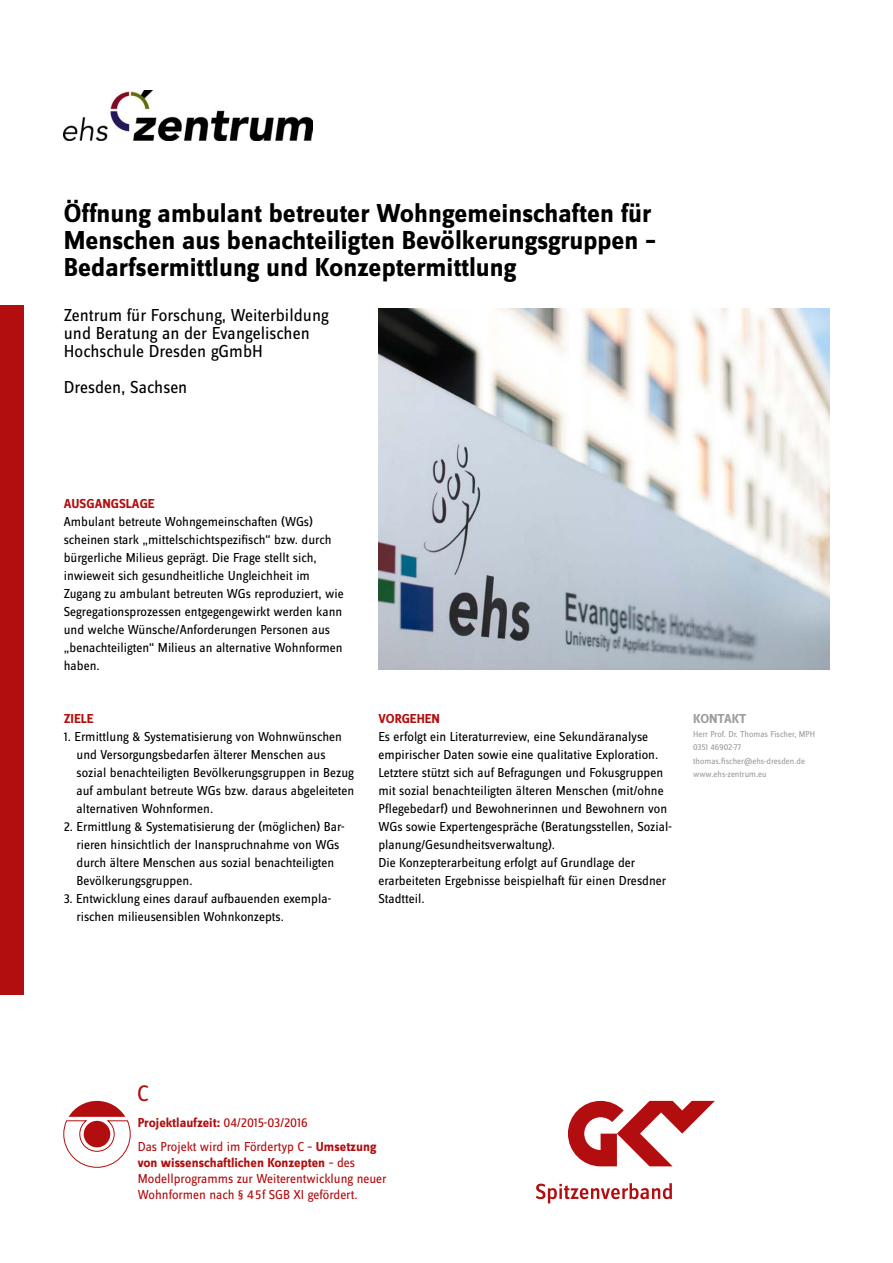
<style>
.page{position:relative;width:893px;height:1263px;background:#fff}
.page>*{position:absolute;margin:0;border:0;box-sizing:border-box;transform-origin:0 0}
.t1{font:700 27px/27px "Zine Sans Dis";color:#000}
.t2{font:23.25px "Zine Sans Dis Regular Roman Tf";color:#b20e10}
.t3{font:18px/18px "Zine Sans Dis";color:#000}
.t4{font:13.5px/18px "Zine Sans Dis";color:#000}
.t5{font:13.5px/16.2px "Zine Sans Dis Regular Roman Tf";color:#b20e10}
.t6{font:700 13.5px "Zine Sans Dis";color:#b20e10}
.t7{font:700 13.5px "Zine Sans Dis";letter-spacing:-.005em;color:#9d9d9c}
.t8{font:9px/13.5px "Zine Sans Dis";color:#9d9d9c}
.s1{font-weight:400}
.s2{font-family:"Zine Sans Dis";font-weight:700}
.s3{font-family:"Zine Sans Dis Regular Roman Tf";font-weight:400}
</style>
<div class="page">
<div style="left:0;top:306px;width:23px;height:689px;background:#b20e10"></div>
<svg style="left:568px;top:1101px;width:147px;height:65px"></svg>
<svg style="left:536px;top:1183px;width:136px;height:20px"></svg>
<svg style="left:63px;top:1101px;width:68px;height:67px"></svg>
<img style="left:378px;top:308px;width:451px;height:362px">
<img style="left:64px;top:90px;width:249px;height:50px">
<h1 class="t1" style="left:64px;top:201px;width:593px">Öffnung ambulant betreuter Wohngemeinschaften für<br>Menschen aus benachteiligten Bevölkerungsgruppen –<br>Bedarfsermittlung und Konzeptermittlung</h1>
<h3 class="t3" style="left:64px;top:307px;width:266px">Zentrum für Forschung, Weiterbildung und Beratung an der Evangelischen<br>Hochschule Dresden gGmbH</h3>
<h3 class="t3" style="left:64px;top:379px;width:125px">Dresden, Sachsen</h3>
<p class="t6" style="left:64px;top:496px;width:92px">AUSGANGSLAGE</p>
<p class="t4" style="left:64px;top:513px;width:281px">Ambulant betreute Wohngemeinschaften (WGs) scheinen stark „mittelschichtspezifisch“ bzw. durch bürgerliche Milieus geprägt. Die Frage stellt sich, inwieweit sich gesundheitliche Ungleichheit im Zugang zu ambulant betreuten WGs reproduziert, wie Segregationsprozessen entgegengewirkt werden kann und welche Wünsche/Anforderungen Personen aus „benachteiligten“ Milieus an alternative Wohnformen haben.</p>
<p class="t6" style="left:64px;top:712px;width:31px">ZIELE</p>
<p class="t4" style="left:77px;top:728px;width:279px;text-indent:-13px">1. Ermittlung &amp; Systematisierung von Wohnwünschen und Versorgungsbedarfen älterer Menschen aus sozial benachteiligten Bevölkerungsgruppen in Bezug auf ambulant betreute WGs bzw. daraus abgeleiteten alternativen Wohnformen.</p>
<p class="t4" style="left:77px;top:818px;width:270px;text-indent:-13px">2. Ermittlung &amp; Systematisierung der (möglichen) Bar&shy;rieren hinsichtlich der Inanspruchnahme von WGs durch ältere Menschen aus sozial benachteiligten Bevölkerungsgruppen.</p>
<p class="t4" style="left:77px;top:890px;width:255px;text-indent:-13px">3. Entwicklung eines darauf aufbauenden exempla&shy;rischen milieusensiblen Wohnkonzepts.</p>
<p class="t6" style="left:378px;top:712px;width:63px">VORGEHEN</p>
<p class="t4" style="left:378px;top:728px;width:294px">Es erfolgt ein Literaturreview, eine Sekundäranalyse empirischer Daten sowie eine qualitative Exploration.<br>Letztere stützt sich auf Befragungen und Fokusgruppen mit sozial benachteiligten älteren Menschen (mit/ohne Pflegebedarf) und Bewohnerinnen und Bewohnern von WGs sowie Expertengespräche (Beratungsstellen, Sozial&shy;planung/Gesundheitsverwaltung).<br>Die Konzepterarbeitung erfolgt auf Grundlage der erarbeiteten Ergebnisse beispielhaft für einen Dresdner Stadtteil.</p>
<p class="t7" style="left:693px;top:712px;width:55px">KONTAKT</p>
<p class="t8" style="left:693px;top:727px;width:124px">Herr Prof. Dr. Thomas Fischer, MPH<br>0351 46902-77 thomas.fischer@ehs-dresden.de www.ehs-zentrum.eu</p>
<h2 class="t2" style="left:137px;top:1082px;width:13px">C</h2>
<p class="t6" style="left:138px;top:1115px;width:172px">Projektlaufzeit: <span class="s1">04/2015-03/2016</span></p>
<p class="t5" style="left:138px;top:1139px;width:240px">Das Projekt wird im Fördertyp C – <span class="s2">Umsetzung</span></p>
<p class="t6" style="left:138px;top:1155px;width:219px">von wissenschaftlichen Konzepten <span class="s3">– des</span></p>
<p class="t5" style="left:138px;top:1171px;width:251px">Modellprogramms zur Weiterentwicklung neuer<br>Wohnformen nach § 45f SGB XI gefördert.</p>
</div>
